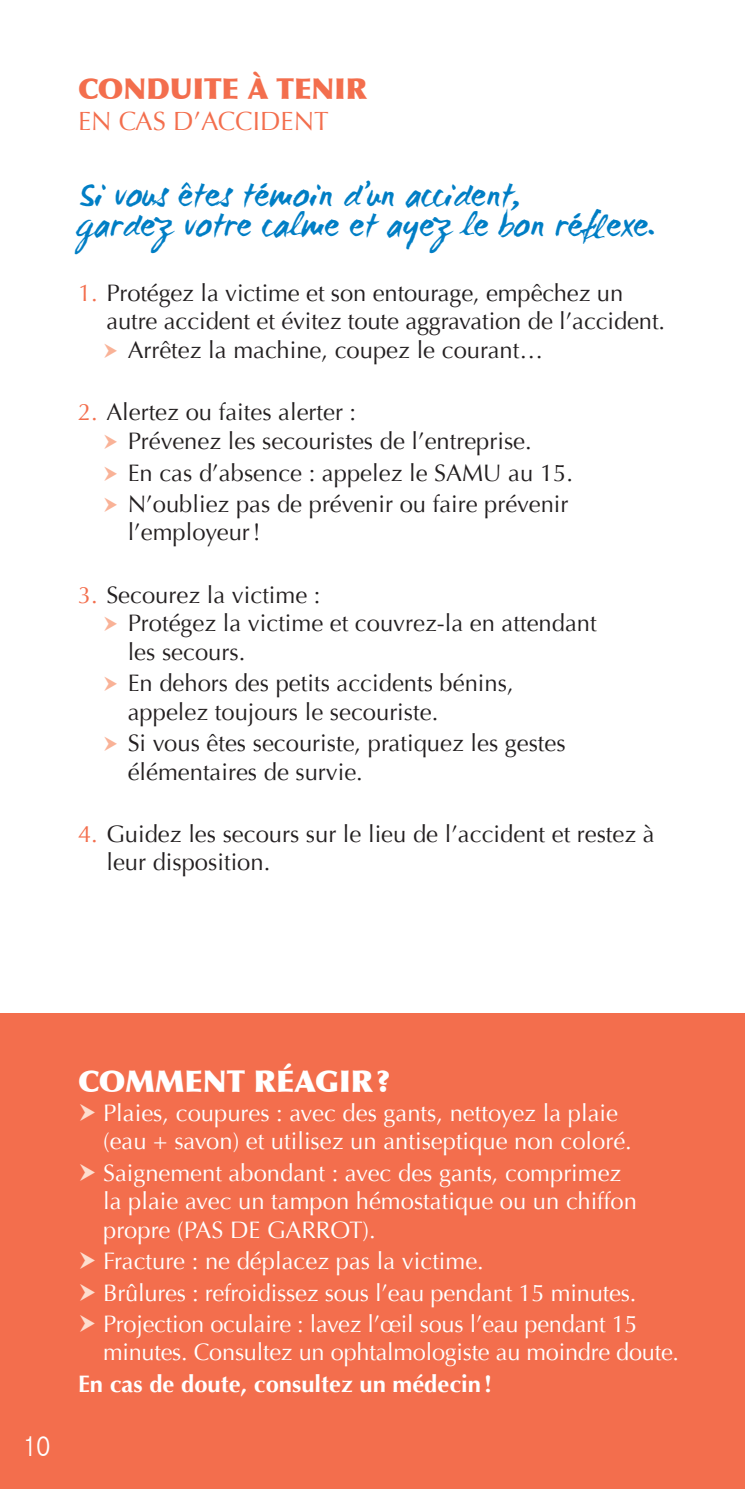
<style>
.page{position:relative;width:745px;height:1489px;background:#fff}
.page>*{position:absolute;margin:0;border:0;box-sizing:border-box;transform-origin:0 0}
.t1{font:35px/30px "WC Mano Negra Bta";color:#007ec5}
.t2{font:900 30px "Optima";color:#fff}
.t3{font:300 condensed 30px "Abadi";color:#fff}
.t4{font:900 28.75px "Optima";color:#f36e4d}
.t5{font:26.25px "Optima";color:#f36e4d}
.t6{font:23.75px/28.8px "Optima";color:#231f20}
.t7{font:23.75px/28.5px "Optima";color:#fff}
.t8{font:700 23.75px "Optima";color:#fff}
.s1{color:#f36e4d}
</style>
<div class="page">
<div style="left:0;top:1013px;width:744px;height:475px;background:#f36e4d"></div>
<p class="t4" style="left:78px;top:71px;width:290px">CONDUITE À TENIR</p>
<p class="t5" style="left:78px;top:106px;width:252px">EN CAS D’ACCIDENT</p>
<h1 class="t1" style="left:78px;top:177px;width:579px">Si vous êtes témoin d’un accident,<br>gardez votre calme et ayez le bon réflexe.</h1>
<p class="t6" style="left:78px;top:278px;width:546px"><span class="s1">1.</span> Protégez la victime et son entourage, empêchez un</p>
<p class="t6" style="left:106px;top:307px;width:560px">autre accident et évitez toute aggravation de l’accident.</p>
<p class="t6" style="left:128px;top:336px;width:417px">Arrêtez la machine, coupez le courant…</p>
<p class="t6" style="left:128px;top:398px;width:405px;text-indent:-50px"><span class="s1">2.</span> Alertez ou faites alerter :<br>Prévenez les secouristes de l’entreprise.</p>
<p class="t6" style="left:128px;top:457px;width:446px;line-height:31.2px">En cas d’absence : appelez le SAMU au 15.<br>N’oubliez pas de prévenir ou faire prévenir</p>
<p class="t6" style="left:128px;top:518px;width:134px">l’employeur!</p>
<p class="t6" style="left:128px;top:580px;width:470px;text-indent:-50px"><span class="s1">3.</span> Secourez la victime :<br>Protégez la victime et couvrez-la en attendant les secours.</p>
<p class="t6" style="left:128px;top:669px;width:387px">En dehors des petits accidents bénins, appelez toujours le secouriste.</p>
<p class="t6" style="left:128px;top:729px;width:439px">Si vous êtes secouriste, pratiquez les gestes élémentaires de survie.</p>
<p class="t6" style="left:106px;top:820px;width:549px;text-indent:-28px"><span class="s1">4.</span> Guidez les secours sur le lieu de l’accident et restez à leur disposition.</p>
<p class="t3" style="left:23px;top:1428px;width:29px">10</p>
<p class="t2" style="left:78px;top:1063px;width:313px">COMMENT RÉAGIR?</p>
<p class="t7" style="left:103px;top:1098px;width:530px">Plaies, coupures : avec des gants, nettoyez la plaie (eau + savon) et utilisez un antiseptique non coloré.</p>
<p class="t7" style="left:103px;top:1158px;width:535px">Saignement abondant : avec des gants, comprimez la plaie avec un tampon hémostatique ou un chiffon propre (PAS DE GARROT).</p>
<p class="t7" style="left:103px;top:1245px;width:535px;line-height:31.2px">Fracture : ne déplacez pas la victime.<br>Brûlures : refroidissez sous l’eau pendant 15 minutes.<br>Projection oculaire : lavez l’œil sous l’eau pendant 15</p>
<p class="t7" style="left:103px;top:1338px;width:577px">minutes. Consultez un ophtalmologiste au moindre doute.</p>
<p class="t8" style="left:78px;top:1369px;width:415px">En cas de doute, consultez un médecin!</p>
</div>
